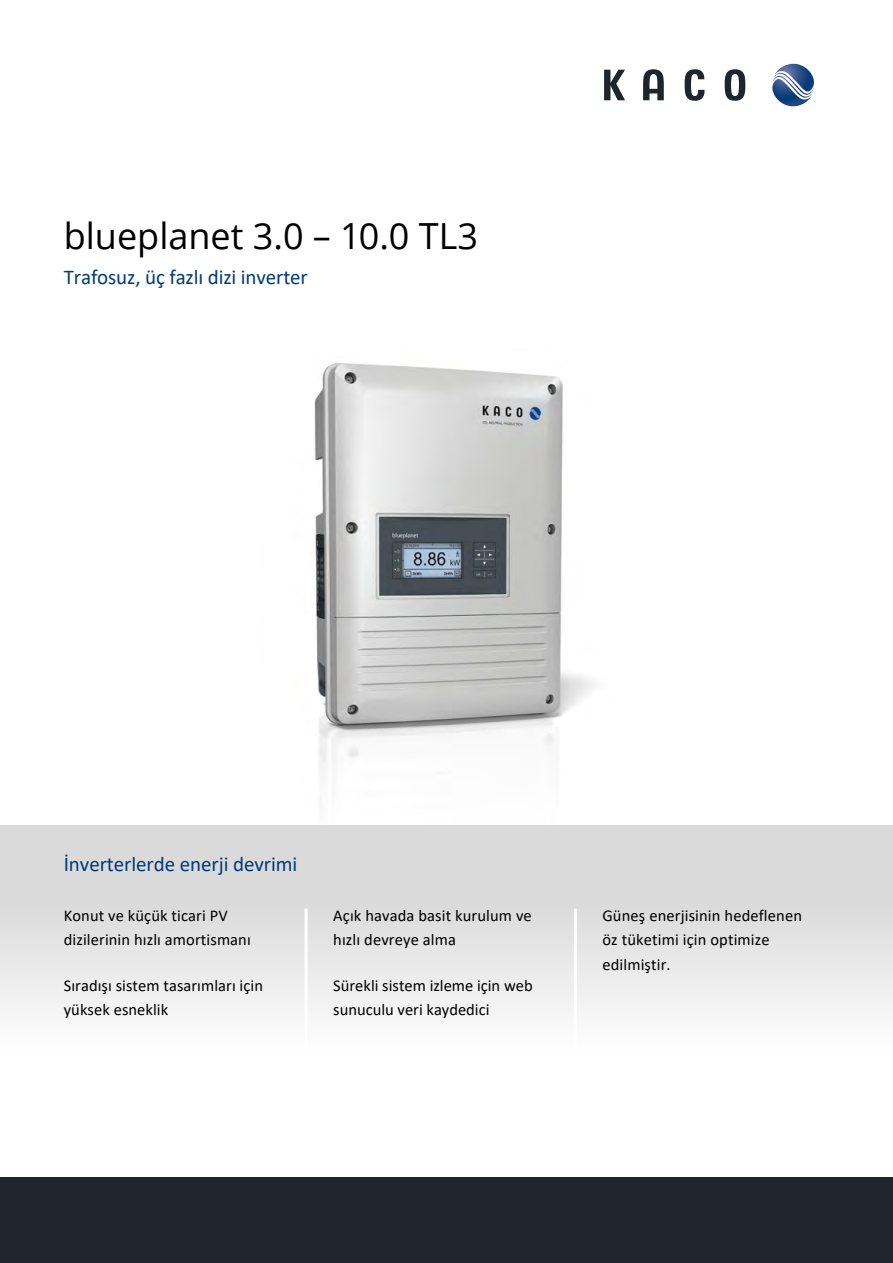
<style>
.page{position:relative;width:893px;height:1263px;background:#fff}
.page>*{position:absolute;margin:0;border:0;box-sizing:border-box;transform-origin:0 0}
.t1{font:36px "Open Sans";color:#000}
.t2{font:21px "Calibri";letter-spacing:-.005em;color:#003a78}
.t3{font:16.5px/24.3px "Calibri";letter-spacing:.005em;color:#000}
</style>
<div class="page">
<img style="left:314px;top:363px;width:281px;height:410px">
<svg style="left:604px;top:69px;width:141px;height:32px"></svg>
<svg style="left:772px;top:64px;width:42px;height:43px"></svg>
<div style="left:0;top:1178px;width:893px;height:85px;background:#1c262b"></div>
<div style="left:0;top:825px;width:893px;height:353px;background:linear-gradient(to bottom,#d5d5d5,#fff)"></div>
<hr style="left:305px;top:909px;width:3px;height:203px;background:#fff">
<hr style="left:574px;top:909px;width:3px;height:203px;background:#fff">
<h1 class="t1" style="left:64px;top:211px;width:416px">blueplanet 3.0 – 10.0 TL3</h1>
<p class="t2" style="left:64px;top:262px;width:246px">Trafosuz, üç fazlı dizi inverter</p>
<p class="t2" style="left:64px;top:849px;width:235px">İnverterlerde enerji devrimi</p>
<p class="t3" style="left:64px;top:903px;width:189px">Konut ve küçük ticari PV dizilerinin hızlı amortismanı</p>
<p class="t3" style="left:64px;top:972px;width:201px">Sıradışı sistem tasarımları için yüksek esneklik</p>
<p class="t3" style="left:333px;top:903px;width:200px">Açık havada basit kurulum ve hızlı devreye alma</p>
<p class="t3" style="left:333px;top:972px;width:201px">Sürekli sistem izleme için web sunuculu veri kaydedici</p>
<p class="t3" style="left:602px;top:903px;width:201px">Güneş enerjisinin hedeflenen öz tüketimi için optimize edilmiştir.</p>
</div>
